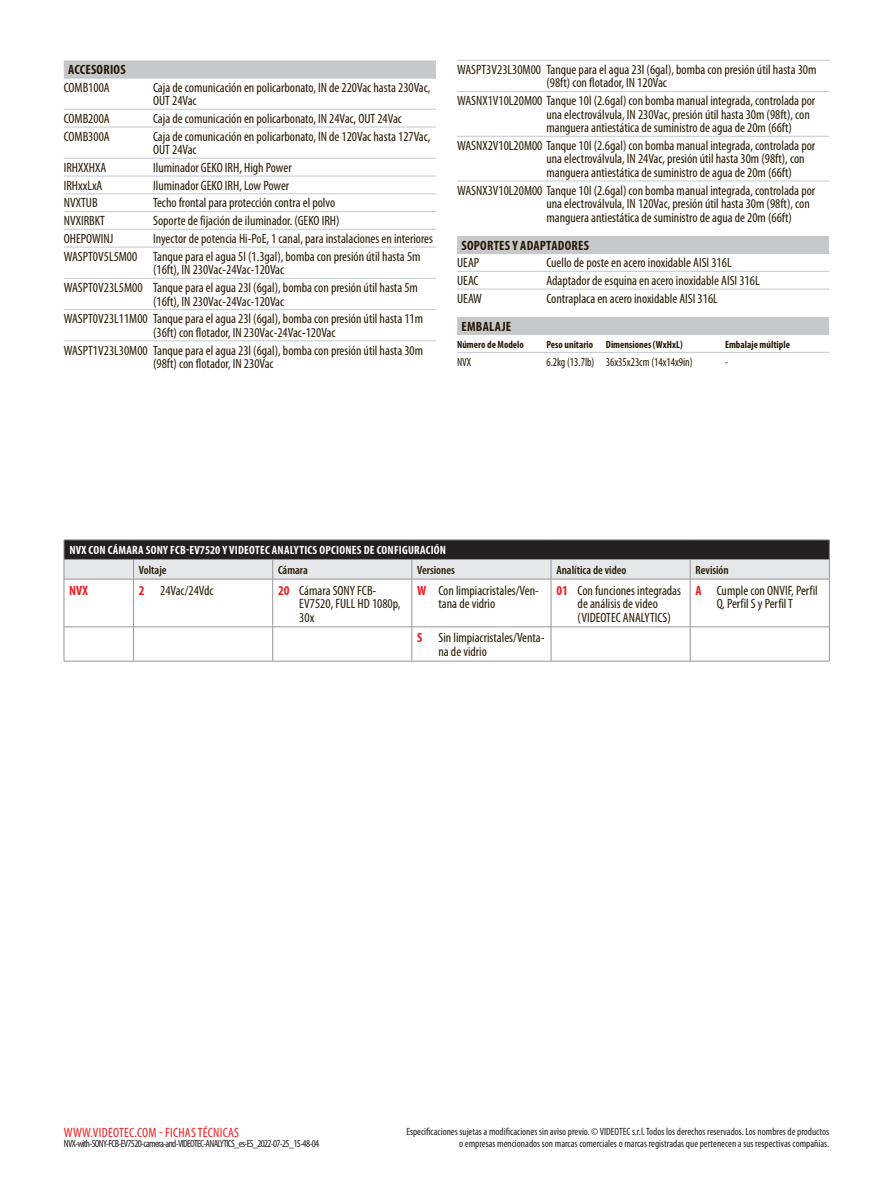
<style>
.page{position:relative;width:893px;height:1191px;background:#fff}
.page>*{position:absolute;margin:0;border:0;box-sizing:border-box;transform-origin:0 0}
.t1{font:condensed 13.5px/13.5px "Myriad Pro";color:#251a05}
.t2{font:700 condensed 13.5px "Myriad Pro";letter-spacing:.02em;color:#251a05}
.t3{font:condensed 13.5px "Myriad Pro";letter-spacing:.02em;color:#ee1d23}
.t4{font:700 condensed 13.5px "Myriad Pro";color:#ee1d23}
.t5{font:700 condensed 12px "Myriad Pro";letter-spacing:.02em;color:#fff}
.t6{font:600 condensed 12px "Myriad Pro";color:#251a05}
.t7{font:condensed 12px "Myriad Pro";color:#251a05;scale:.93 1}
.t8{font:condensed 10.5px/12.6px "Myriad Pro";color:#231f20;text-align:right}
.t9{font:condensed 10.5px "Myriad Pro";letter-spacing:-.065em;color:#231f20}
.t10{font:700 condensed 10.5px "Myriad Pro";color:#251a05}
.s1{font-weight:700;color:#ee1d23}
</style>
<div class="page">
<div style="left:64px;top:60px;width:372px;height:18px;background:#c7c8ca"></div>
<hr style="left:64px;top:78px;width:372px;height:1px;background:#c7c8ca">
<hr style="left:64px;top:109px;width:372px;height:1px;background:#c7c8ca">
<hr style="left:64px;top:127px;width:372px;height:1px;background:#c7c8ca">
<hr style="left:64px;top:158px;width:372px;height:1px;background:#c7c8ca">
<hr style="left:64px;top:176px;width:372px;height:1px;background:#c7c8ca">
<hr style="left:64px;top:193px;width:372px;height:1px;background:#c7c8ca">
<hr style="left:64px;top:211px;width:372px;height:1px;background:#c7c8ca">
<hr style="left:64px;top:229px;width:372px;height:1px;background:#c7c8ca">
<hr style="left:64px;top:247px;width:372px;height:1px;background:#c7c8ca">
<hr style="left:64px;top:278px;width:372px;height:1px;background:#c7c8ca">
<hr style="left:64px;top:309px;width:372px;height:1px;background:#c7c8ca">
<hr style="left:64px;top:340px;width:372px;height:1px;background:#c7c8ca">
<hr style="left:457px;top:60px;width:372px;height:1px;background:#c7c8ca">
<hr style="left:457px;top:91px;width:372px;height:1px;background:#c7c8ca">
<hr style="left:457px;top:136px;width:372px;height:1px;background:#c7c8ca">
<hr style="left:457px;top:181px;width:372px;height:1px;background:#c7c8ca">
<div style="left:457px;top:236px;width:372px;height:18px;background:#c7c8ca"></div>
<hr style="left:457px;top:271px;width:372px;height:1px;background:#c7c8ca">
<hr style="left:457px;top:289px;width:372px;height:1px;background:#c7c8ca">
<div style="left:457px;top:317px;width:372px;height:18px;background:#c7c8ca"></div>
<hr style="left:457px;top:352px;width:372px;height:1px;background:#c7c8ca">
<hr style="left:64px;top:539px;width:70px;height:1px;background:#939598">
<hr style="left:134px;top:539px;width:139px;height:1px;background:#939598">
<hr style="left:273px;top:539px;width:139px;height:1px;background:#939598">
<hr style="left:412px;top:539px;width:139px;height:1px;background:#939598">
<hr style="left:551px;top:539px;width:139px;height:1px;background:#939598">
<hr style="left:690px;top:539px;width:140px;height:1px;background:#939598">
<hr style="left:64px;top:579px;width:70px;height:1px;background:#939598">
<hr style="left:134px;top:579px;width:139px;height:1px;background:#939598">
<hr style="left:273px;top:579px;width:139px;height:1px;background:#939598">
<hr style="left:412px;top:579px;width:139px;height:1px;background:#939598">
<hr style="left:551px;top:579px;width:139px;height:1px;background:#939598">
<svg style="left:64px;top:540px;width:766px;height:39px;background:#848385"></svg>
<hr style="left:690px;top:579px;width:140px;height:1px;background:#939598">
<hr style="left:64px;top:579px;width:1px;height:47px;background:#939598">
<hr style="left:133px;top:579px;width:1px;height:47px;background:#939598">
<hr style="left:272px;top:579px;width:1px;height:47px;background:#939598">
<hr style="left:412px;top:579px;width:1px;height:47px;background:#939598">
<hr style="left:551px;top:579px;width:1px;height:47px;background:#939598">
<hr style="left:690px;top:579px;width:1px;height:47px;background:#939598">
<hr style="left:829px;top:579px;width:1px;height:47px;background:#939598">
<hr style="left:64px;top:626px;width:70px;height:1px;background:#939598">
<hr style="left:64px;top:627px;width:1px;height:34px;background:#939598">
<hr style="left:64px;top:661px;width:70px;height:1px;background:#939598">
<hr style="left:134px;top:626px;width:139px;height:1px;background:#939598">
<hr style="left:133px;top:627px;width:1px;height:34px;background:#939598">
<hr style="left:134px;top:661px;width:139px;height:1px;background:#939598">
<hr style="left:273px;top:626px;width:139px;height:1px;background:#939598">
<hr style="left:272px;top:627px;width:1px;height:34px;background:#939598">
<hr style="left:273px;top:661px;width:139px;height:1px;background:#939598">
<hr style="left:412px;top:626px;width:139px;height:1px;background:#939598">
<hr style="left:412px;top:627px;width:1px;height:34px;background:#939598">
<hr style="left:412px;top:661px;width:139px;height:1px;background:#939598">
<hr style="left:551px;top:626px;width:139px;height:1px;background:#939598">
<hr style="left:551px;top:627px;width:1px;height:34px;background:#939598">
<hr style="left:551px;top:661px;width:139px;height:1px;background:#939598">
<hr style="left:690px;top:626px;width:140px;height:1px;background:#939598">
<hr style="left:690px;top:627px;width:1px;height:34px;background:#939598">
<hr style="left:829px;top:627px;width:1px;height:34px;background:#939598">
<hr style="left:690px;top:661px;width:140px;height:1px;background:#939598">
<p class="t2" style="left:68px;top:62px;width:59px">ACCESORIOS</p>
<p class="t1" style="left:64px;top:81px;width:47px">COMB100A</p>
<p class="t1" style="left:153px;top:81px;width:279px">Caja de comunicación en policarbonato, IN de 220Vac hasta 230Vac,<br>OUT 24Vac</p>
<p class="t1" style="left:64px;top:112px;width:47px">COMB200A</p>
<p class="t1" style="left:153px;top:112px;width:250px">Caja de comunicación en policarbonato, IN 24Vac, OUT 24Vac</p>
<p class="t1" style="left:64px;top:130px;width:47px">COMB300A</p>
<p class="t1" style="left:153px;top:130px;width:279px">Caja de comunicación en policarbonato, IN de 120Vac hasta 127Vac,<br>OUT 24Vac</p>
<p class="t1" style="left:64px;top:161px;width:44px">IRHXXHXA</p>
<p class="t1" style="left:153px;top:161px;width:140px">Iluminador GEKO IRH, High Power</p>
<p class="t1" style="left:64px;top:179px;width:40px">IRHxxLxA</p>
<p class="t1" style="left:153px;top:179px;width:138px">Iluminador GEKO IRH, Low Power</p>
<p class="t1" style="left:64px;top:196px;width:35px">NVXTUB</p>
<p class="t1" style="left:153px;top:196px;width:184px">Techo frontal para protección contra el polvo</p>
<p class="t1" style="left:64px;top:214px;width:43px">NVXIRBKT</p>
<p class="t1" style="left:153px;top:214px;width:188px">Soporte de fijación de iluminador. (GEKO IRH)</p>
<p class="t1" style="left:64px;top:232px;width:51px">OHEPOWINJ</p>
<p class="t1" style="left:64px;top:230px;width:371px;line-height:17.7px;text-indent:89px">Inyector de potencia Hi-PoE, 1 canal, para instalaciones en interiores<br>WASPT0V5L5M00 Tanque para el agua 5l (1.3gal), bomba con presión útil hasta 5m</p>
<p class="t1" style="left:64px;top:261px;width:356px;line-height:17.7px;text-indent:89px">(16ft), IN 230Vac-24Vac-120Vac<br>WASPT0V23L5M00 Tanque para el agua 23l (6gal), bomba con presión útil hasta 5m</p>
<p class="t1" style="left:64px;top:292px;width:361px;line-height:17.7px;text-indent:89px">(16ft), IN 230Vac-24Vac-120Vac<br>WASPT0V23L11M00 Tanque para el agua 23l (6gal), bomba con presión útil hasta 11m</p>
<p class="t1" style="left:64px;top:324px;width:361px;line-height:17.7px;text-align:center">(36ft) con flotador, IN 230Vac-24Vac-120Vac<br>WASPT1V23L30M00 Tanque para el agua 23l (6gal), bomba con presión útil hasta 30m</p>
<p class="t1" style="left:153px;top:357px;width:122px">(98ft) con flotador, IN 230Vac</p>
<p class="t1" style="left:546px;top:63px;width:272px;text-indent:-89px">WASPT3V23L30M00 Tanque para el agua 23l (6gal), bomba con presión útil hasta 30m (98ft) con flotador, IN 120Vac</p>
<p class="t1" style="left:546px;top:94px;width:270px;text-indent:-89px">WASNX1V10L20M00 Tanque 10l (2.6gal) con bomba manual integrada, controlada por una electroválvula, IN 230Vac, presión útil hasta 30m (98ft), con manguera antiestática de suministro de agua de 20m (66ft)</p>
<p class="t1" style="left:546px;top:139px;width:270px;text-indent:-89px">WASNX2V10L20M00 Tanque 10l (2.6gal) con bomba manual integrada, controlada por una electroválvula, IN 24Vac, presión útil hasta 30m (98ft), con manguera antiestática de suministro de agua de 20m (66ft)</p>
<p class="t1" style="left:546px;top:184px;width:270px;text-indent:-89px">WASNX3V10L20M00 Tanque 10l (2.6gal) con bomba manual integrada, controlada por una electroválvula, IN 120Vac, presión útil hasta 30m (98ft), con manguera antiestática de suministro de agua de 20m (66ft)</p>
<p class="t2" style="left:461px;top:237px;width:129px">SOPORTES Y ADAPTADORES</p>
<p class="t1" style="left:457px;top:256px;width:24px">UEAP</p>
<p class="t1" style="left:546px;top:256px;width:187px">Cuello de poste en acero inoxidable AISI 316L</p>
<p class="t1" style="left:457px;top:274px;width:23px">UEAC</p>
<p class="t1" style="left:546px;top:274px;width:215px">Adaptador de esquina en acero inoxidable AISI 316L</p>
<p class="t1" style="left:457px;top:292px;width:27px">UEAW</p>
<p class="t1" style="left:546px;top:292px;width:173px">Contraplaca en acero inoxidable AISI 316L</p>
<p class="t2" style="left:461px;top:318px;width:51px">EMBALAJE</p>
<p class="t10" style="left:457px;top:339px;width:68px">Número de Modelo</p>
<p class="t10" style="left:546px;top:339px;width:138px">Peso unitario Dimensiones (WxHxL)</p>
<p class="t10" style="left:725px;top:339px;width:66px">Embalaje múltiple</p>
<p class="t7" style="left:457px;top:355px;width:17px">NVX</p>
<p class="t7" style="left:546px;top:355px;width:159px">6.2kg (13.7lb) 36x35x23cm (14x14x9in)</p>
<p class="t7" style="left:725px;top:355px;width:5px">-</p>
<p class="t5" style="left:69px;top:543px;width:378px">NVX CON CÁMARA SONY FCB-EV7520 Y VIDEOTEC ANALYTICS OPCIONES DE CONFIGURACIÓN</p>
<p class="t6" style="left:139px;top:563px;width:29px">Voltaje</p>
<p class="t6" style="left:278px;top:563px;width:31px">Cámara</p>
<p class="t6" style="left:417px;top:563px;width:39px">Versiones</p>
<p class="t6" style="left:556px;top:563px;width:72px">Analítica de video</p>
<p class="t6" style="left:695px;top:563px;width:35px">Revisión</p>
<p class="t4" style="left:69px;top:582px;width:20px">NVX</p>
<p class="t1" style="left:139px;top:583px;width:76px"><span class="s1">2</span> 24Vac/24Vdc</p>
<p class="t1" style="left:299px;top:583px;width:103px;text-indent:-21px"><span class="s1">20</span> Cámara SONY FCB-<br>EV7520, FULL HD 1080p,<br>30x</p>
<p class="t1" style="left:438px;top:583px;width:102px;text-indent:-21px"><span class="s1">W</span> Con limpiacristales/Ven&shy;tana de vidrio</p>
<p class="t1" style="left:578px;top:583px;width:105px;text-indent:-21px"><span class="s1">01</span> Con funciones integradas de análisis de video (VIDEOTEC ANALYTICS)</p>
<p class="t1" style="left:695px;top:583px;width:124px;text-align:center"><span class="s1">A</span> Cumple con ONVIF, Perfil<br>Q, Perfil S y Perfil T</p>
<p class="t1" style="left:438px;top:631px;width:108px;text-indent:-21px"><span class="s1">S</span> Sin limpiacristales/Venta&shy;na de vidrio</p>
<p class="t3" style="left:64px;top:1125px;width:177px">WWW.VIDEOTEC.COM - FICHAS TÉCNICAS</p>
<p class="t8" style="left:406px;top:1125px;width:424px">Especificaciones sujetas a modificaciones sin aviso previo. © VIDEOTEC s.r.l. Todos los derechos reservados. Los nombres de productos o empresas mencionados son marcas comerciales o marcas registradas que pertenecen a sus respectivas compañías.</p>
<p class="t9" style="left:64px;top:1138px;width:257px">NVX-with-SONY-FCB-EV7520-camera-and-VIDEOTEC-ANALYTICS_es-ES_2022-07-25_15-48-04</p>
</div>
